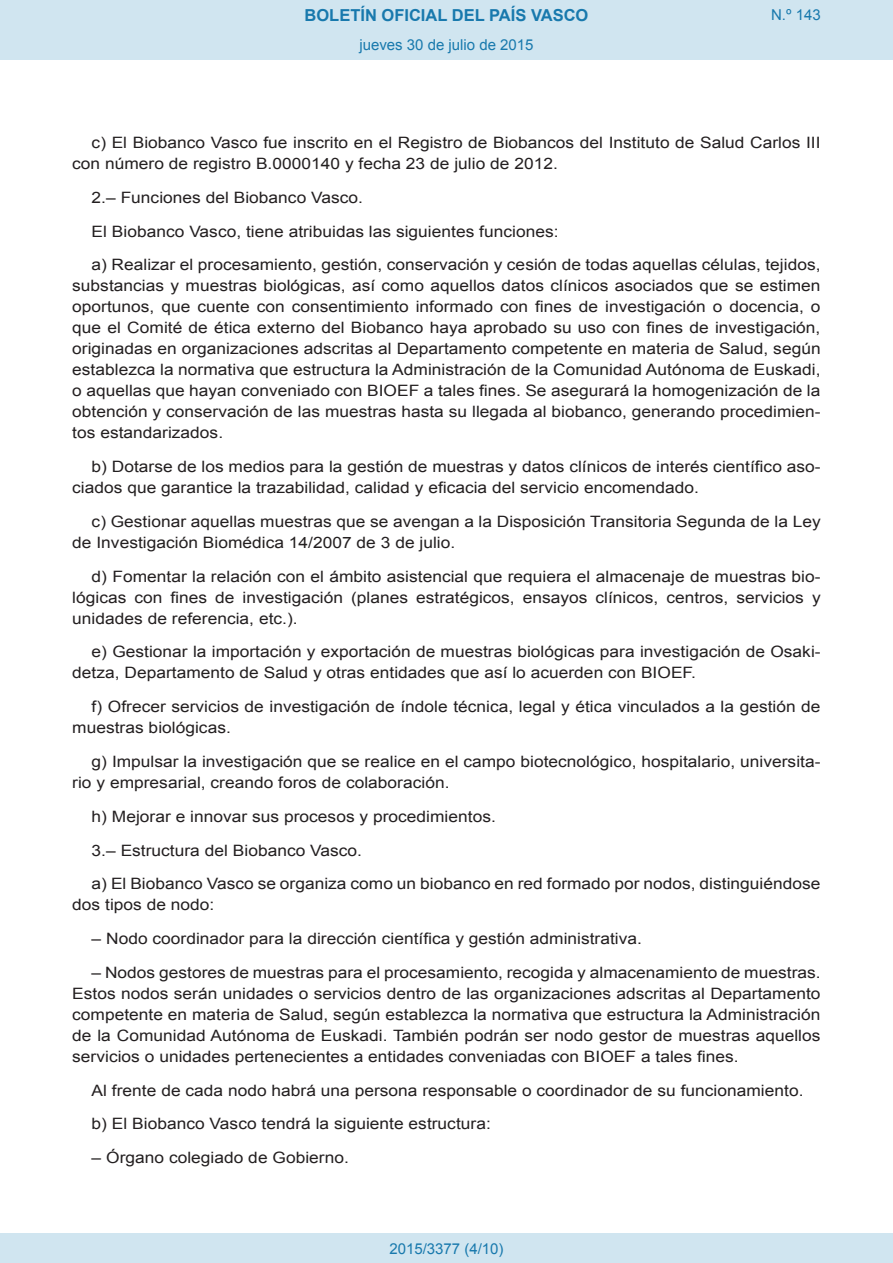
<style>
.page{position:relative;width:893px;height:1263px;background:#fff}
.page>*{position:absolute;margin:0;border:0;box-sizing:border-box;transform-origin:0 0}
.t1{font:700 16.5px "Arial";color:#1879ad}
.BOPVDetalle{font:15.6px/21px "Arial";color:#231f20;scale:1.11 1}
.Paginacion_Centro{font:15px "Arial";color:#1879ad}
</style>
<div class="page">
<div style="left:0;top:0;width:893px;height:60px;background:#d0e5f0"></div>
<div style="left:0;top:1233px;width:893px;height:30px;background:#d0e5f0"></div>
<p class="t1" style="left:305px;top:4px;width:285px">BOLETÍN OFICIAL DEL PAÍS VASCO</p>
<p class="Paginacion_Centro" style="left:359px;top:35px;width:176px">jueves 30 de julio de 2015</p>
<p class="Paginacion_Centro" style="left:771px;top:5px;width:51px">N.º 143</p>
<p class="BOPVDetalle" style="left:72px;top:132px;width:676px;text-indent:19px">c) El Biobanco Vasco fue inscrito en el Registro de Biobancos del Instituto de Salud Carlos III con número de registro B.0000140 y fecha 23 de julio de 2012.</p>
<p class="BOPVDetalle" style="left:92px;top:187px;width:246px">2.– Funciones del Biobanco Vasco.</p>
<p class="BOPVDetalle" style="left:92px;top:221px;width:422px">El Biobanco Vasco, tiene atribuidas las siguientes funciones:</p>
<p class="BOPVDetalle" style="left:72px;top:255px;width:676px;text-align:justify;text-indent:19px">a) Realizar el procesamiento, gestión, conservación y cesión de todas aquellas células, tejidos, substancias y muestras biológicas, así como aquellos datos clínicos asociados que se estimen oportunos, que cuente con consentimiento informado con fines de investigación o docencia, o que el Comité de ética externo del Biobanco haya aprobado su uso con fines de investigación, originadas en organizaciones adscritas al Departamento competente en materia de Salud, según establezca la normativa que estructura la Administración de la Comunidad Autónoma de Euskadi, o aquellas que hayan conveniado con BIOEF a tales fines. Se asegurará la homogenización de la obtención y conservación de las muestras hasta su llegada al biobanco, generando procedimien&shy;tos estandarizados.</p>
<p class="BOPVDetalle" style="left:72px;top:456px;width:676px;text-indent:19px">b) Dotarse de los medios para la gestión de muestras y datos clínicos de interés científico aso&shy;ciados que garantice la trazabilidad, calidad y eficacia del servicio encomendado.</p>
<p class="BOPVDetalle" style="left:72px;top:511px;width:676px;text-indent:19px">c) Gestionar aquellas muestras que se avengan a la Disposición Transitoria Segunda de la Ley de Investigación Biomédica 14/2007 de 3 de julio.</p>
<p class="BOPVDetalle" style="left:72px;top:566px;width:676px;text-align:justify;text-indent:19px">d) Fomentar la relación con el ámbito asistencial que requiera el almacenaje de muestras bio&shy;lógicas con fines de investigación (planes estratégicos, ensayos clínicos, centros, servicios y unidades de referencia, etc.).</p>
<p class="BOPVDetalle" style="left:72px;top:642px;width:676px;text-indent:19px">e) Gestionar la importación y exportación de muestras biológicas para investigación de Osaki&shy;detza, Departamento de Salud y otras entidades que así lo acuerden con BIOEF.</p>
<p class="BOPVDetalle" style="left:72px;top:696px;width:676px;text-indent:19px">f) Ofrecer servicios de investigación de índole técnica, legal y ética vinculados a la gestión de muestras biológicas.</p>
<p class="BOPVDetalle" style="left:72px;top:751px;width:676px;text-indent:19px">g) Impulsar la investigación que se realice en el campo biotecnológico, hospitalario, universita&shy;rio y empresarial, creando foros de colaboración.</p>
<p class="BOPVDetalle" style="left:92px;top:806px;width:366px">h) Mejorar e innovar sus procesos y procedimientos.</p>
<p class="BOPVDetalle" style="left:92px;top:840px;width:245px">3.– Estructura del Biobanco Vasco.</p>
<p class="BOPVDetalle" style="left:72px;top:873px;width:676px;text-indent:19px">a) El Biobanco Vasco se organiza como un biobanco en red formado por nodos, distinguiéndose dos tipos de nodo:</p>
<p class="BOPVDetalle" style="left:92px;top:928px;width:497px">– Nodo coordinador para la dirección científica y gestión administrativa.</p>
<p class="BOPVDetalle" style="left:72px;top:962px;width:676px;text-align:justify;text-indent:19px">– Nodos gestores de muestras para el procesamiento, recogida y almacenamiento de muestras.<br>Estos nodos serán unidades o servicios dentro de las organizaciones adscritas al Departamento competente en materia de Salud, según establezca la normativa que estructura la Administración de la Comunidad Autónoma de Euskadi. También podrán ser nodo gestor de muestras aquellos servicios o unidades pertenecientes a entidades conveniadas con BIOEF a tales fines.</p>
<p class="BOPVDetalle" style="left:92px;top:1080px;width:643px">Al frente de cada nodo habrá una persona responsable o coordinador de su funcionamiento.</p>
<p class="BOPVDetalle" style="left:92px;top:1113px;width:361px">b) El Biobanco Vasco tendrá la siguiente estructura:</p>
<p class="BOPVDetalle" style="left:92px;top:1147px;width:233px">– Órgano colegiado de Gobierno.</p>
<p class="Paginacion_Centro" style="left:389px;top:1238px;width:116px">2015/3377 (4/10)</p>
</div>
